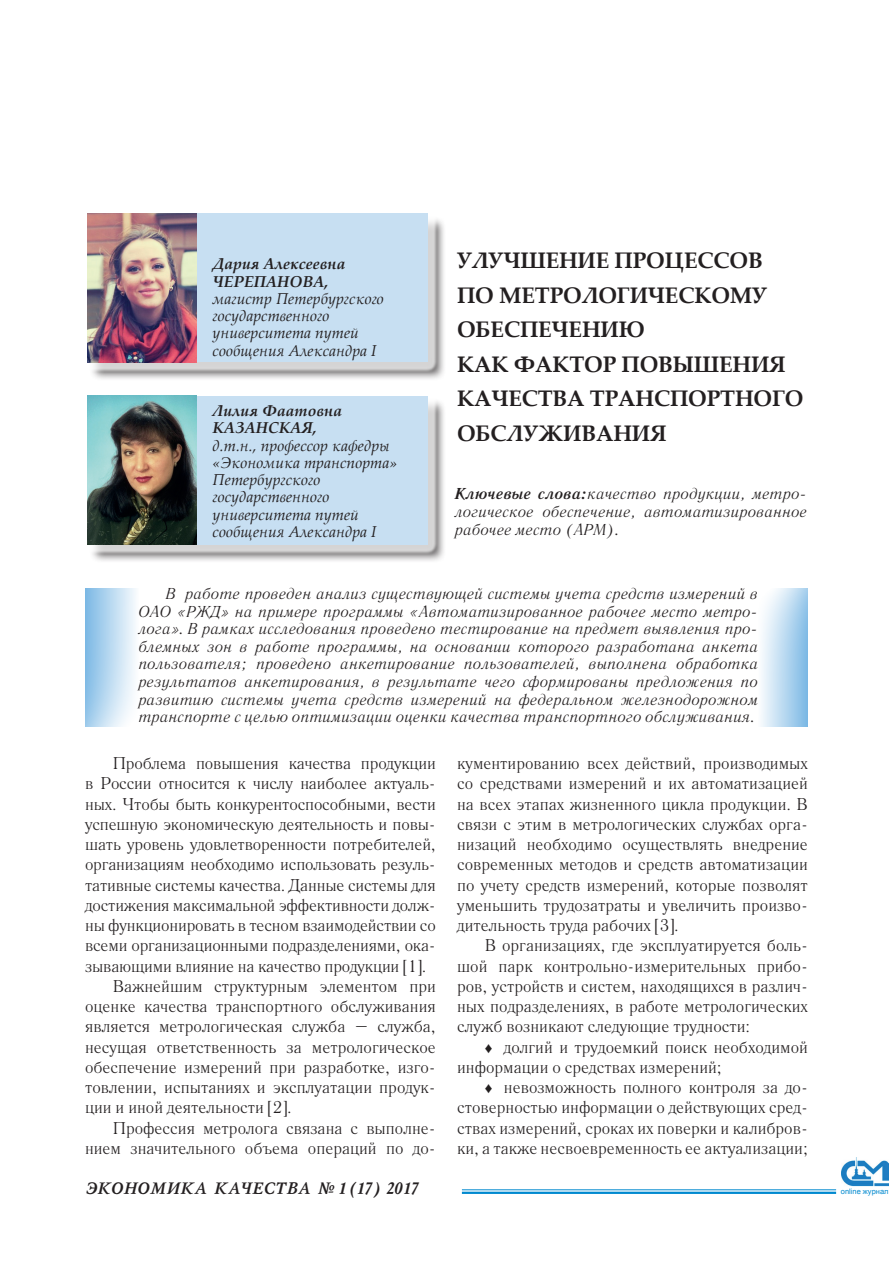
<style>
.page{position:relative;width:893px;height:1263px;background:#fff}
.page>*{position:absolute;margin:0;border:0;box-sizing:border-box;transform-origin:0 0}
.t1{font:700 22.5px/34.5px "Palatino Linotype";letter-spacing:-.01em;color:#231f20}
.t2{font:16.95px/20.2px "Literaturnaya";color:#231f20;text-align:justify}
.t3{font:italic 700 16.5px "Mysl C";letter-spacing:-.015em;color:#231f20}
.t4{font:italic 15.75px/17.5px "Literaturnaya";color:#231f20;text-align:justify}
.t5{font:italic 15.75px/17.2px "Palatino Linotype";color:#231f20}
.t6{font:italic 700 15.75px/17.2px "Palatino Linotype";color:#231f20}
.t7{font:7.5px "Arial";color:#0089cf}
.s1{font-weight:700}
.s2{font-family:"Times New Roman";font-size:15px}
</style>
<div class="page">
<hr style="left:462px;top:1189px;width:374px;height:1px;background:#0089cf">
<hr style="left:462px;top:1192px;width:374px;height:2px;background:#0089cf">
<img style="left:841px;top:1158px;width:47px;height:29px">
<div style="left:89px;top:216px;width:357px;height:165px;background:#231f20;opacity:.75"></div>
<div style="left:77px;top:204px;width:360px;height:168px;background:#fff;opacity:.75"></div>
<div style="left:87px;top:214px;width:340px;height:148px;background:#c7dff2"></div>
<svg style="left:85px;top:588px;width:51px;height:138px;background:#bedcf1"></svg>
<svg style="left:761px;top:588px;width:47px;height:138px;background:#bfdcf1"></svg>
<img style="left:87px;top:214px;width:110px;height:148px">
<div style="left:89px;top:398px;width:357px;height:165px;background:#231f20;opacity:.75"></div>
<div style="left:77px;top:386px;width:360px;height:168px;background:#fff;opacity:.75"></div>
<div style="left:87px;top:396px;width:340px;height:148px;background:#c7dff2"></div>
<img style="left:87px;top:396px;width:110px;height:148px">
<p class="t6" style="left:213px;top:255px;width:134px">Дария Алексеевна<br>ЧЕРЕПАНОВА,</p>
<p class="t5" style="left:213px;top:289px;width:173px">магистр Петербургского государственного университета путей сообщения Александра I</p>
<p class="t6" style="left:213px;top:402px;width:131px">Лилия Фаатовна<br>КАЗАНСКАЯ,</p>
<p class="t5" style="left:213px;top:436px;width:186px">д.т.н., профессор кафедры «Экономика транспорта»<br>Петербургского государственного университета путей сообщения Александра I</p>
<h1 class="t1" style="left:457px;top:242px;width:348px">УЛУЧШЕНИЕ ПРОЦЕССОВ<br>ПО МЕТРОЛОГИЧЕСКОМУ<br>ОБЕСПЕЧЕНИЮ<br>КАК ФАКТОР ПОВЫШЕНИЯ<br>КАЧЕСТВА ТРАНСПОРТНОГО<br>ОБСЛУЖИВАНИЯ</h1>
<p class="t4" style="left:455px;top:485px;width:354px;line-height:18px"><span class="s1">Ключевые слова:</span>качество продукции, метро&shy;логическое обеспечение, автоматизированное рабочее место (АРМ).</p>
<p class="t4" style="left:138px;top:585px;width:621px;text-indent:28px">В работе проведен анализ существующей системы учета средств измерений в ОАО «РЖД» на примере программы «Автоматизированное рабочее место метро&shy;лога». В рамках исследования проведено тестирование на предмет выявления про&shy;блемных зон в работе программы, на основании которого разработана анкета пользователя; проведено анкетирование пользователей, выполнена обработка результатов анкетирования, в результате чего сформированы предложения по развитию системы учета средств измерений на федеральном железнодорожном транспорте с целью оптимизации оценки качества транспортного обслуживания.</p>
<p class="t2" style="left:113px;top:754px;width:325px">Проблема повышения качества продукции</p>
<p class="t2" style="left:85px;top:774px;width:352px">в России относится к числу наиболее актуаль-</p>
<p class="t2" style="left:85px;top:794px;width:352px">ных. Чтобы быть конкурентоспособными, вести</p>
<p class="t2" style="left:85px;top:814px;width:352px">успешную экономическую деятельность и повы-</p>
<p class="t2" style="left:85px;top:835px;width:352px">шать уровень удовлетворенности потребителей,</p>
<p class="t2" style="left:85px;top:855px;width:352px">организациям необходимо использовать резуль-</p>
<p class="t2" style="left:85px;top:875px;width:352px">тативные системы качества. Данные системы для</p>
<p class="t2" style="left:85px;top:895px;width:352px">достижения максимальной эффективности долж-</p>
<p class="t2" style="left:85px;top:916px;width:352px">ны функционировать в тесном взаимодействии со</p>
<p class="t2" style="left:85px;top:936px;width:352px">всеми организационными подразделениями, ока-</p>
<p class="t2" style="left:85px;top:956px;width:343px">зывающими влияние на качество продукции [1].</p>
<p class="t2" style="left:113px;top:976px;width:325px">Важнейшим структурным элементом при</p>
<p class="t2" style="left:85px;top:997px;width:352px">оценке качества транспортного обслуживания</p>
<p class="t2" style="left:85px;top:1017px;width:352px">является метрологическая служба – служба,</p>
<p class="t2" style="left:85px;top:1037px;width:352px">несущая ответственность за метрологическое</p>
<p class="t2" style="left:85px;top:1057px;width:352px">обеспечение измерений при разработке, изго-</p>
<p class="t2" style="left:85px;top:1078px;width:352px">товлении, испытаниях и эксплуатации продук-</p>
<p class="t2" style="left:85px;top:1098px;width:208px">ции и иной деятельности [2].</p>
<p class="t2" style="left:113px;top:1118px;width:325px">Профессия метролога связана с выполне-</p>
<p class="t2" style="left:85px;top:1138px;width:352px">нием значительного объема операций по до-</p>
<p class="t2" style="left:457px;top:754px;width:352px">кументированию всех действий, производимых со средствами измерений и их автоматизацией на всех этапах жизненного цикла продукции. В связи с этим в метрологических службах орга&shy;низаций необходимо осуществлять внедрение современных методов и средств автоматизации по учету средств измерений, которые позволят уменьшить трудозатраты и увеличить произво&shy;дительность труда рабочих [3].</p>
<p class="t2" style="left:457px;top:936px;width:352px;text-indent:28px">В организациях, где эксплуатируется боль&shy;шой парк контрольно-измерительных прибо&shy;ров, устройств и систем, находящихся в различ&shy;ных подразделениях, в работе метрологических служб возникают следующие трудности:</p>
<p class="t2" style="left:457px;top:1037px;width:352px;text-indent:28px"><span class="s2">♦</span> долгий и трудоемкий поиск необходимой информации о средствах измерений;</p>
<p class="t2" style="left:457px;top:1078px;width:352px;text-indent:28px"><span class="s2">♦</span> невозможность полного контроля за до&shy;стоверностью информации о действующих сред&shy;ствах измерений, сроках их поверки и калибров&shy;ки, а также несвоевременность ее актуализации;</p>
<p class="t3" style="left:85px;top:1179px;width:335px">ЭКОНОМИКА КАЧЕСТВА № 1 (17) 2017</p>
<p class="t7" style="left:841px;top:1186px;width:49px">online журнал</p>
</div>
